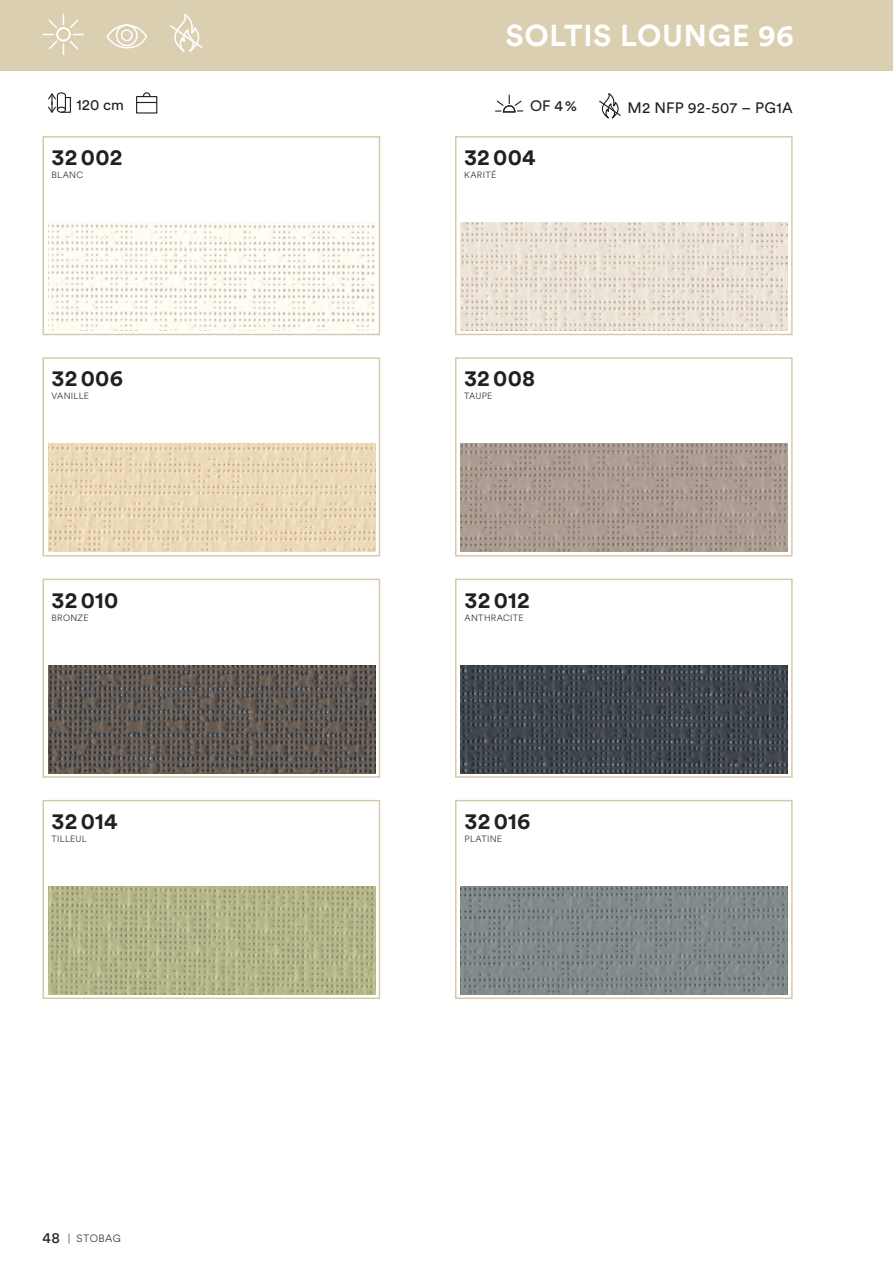
<style>
.page{position:relative;width:893px;height:1263px;background:#fff}
.page>*{position:absolute;margin:0;border:0;box-sizing:border-box;transform-origin:0 0}
.t1{font:700 30px "Circular XX";letter-spacing:.025em;color:#fff}
.t2{font:700 22.5px "Circular XX";letter-spacing:.015em;color:#231f20}
.t3{font:15px "Circular XX";letter-spacing:.01em;color:#231f20}
.t4{font:300 10.5px "Circular XX";letter-spacing:.04em;color:#231f20}
.t5{font:300 9px "Circular XX";letter-spacing:.03em;color:#231f20}
.s1{font-weight:400;font-size:15px}
</style>
<div class="page">
<svg style="left:136px;top:92px;width:22px;height:22px"></svg>
<div style="left:43px;top:357px;width:337px;height:199px;border:2px solid #bbaa72"></div>
<div style="left:43px;top:579px;width:337px;height:199px;border:2px solid #bbaa72"></div>
<div style="left:455px;top:136px;width:338px;height:199px;border:2px solid #bbaa72"></div>
<div style="left:455px;top:357px;width:338px;height:199px;border:2px solid #bbaa72"></div>
<div style="left:455px;top:579px;width:338px;height:199px;border:2px solid #bbaa72"></div>
<div style="left:455px;top:800px;width:338px;height:199px;border:2px solid #bbaa72"></div>
<div style="left:43px;top:136px;width:337px;height:199px;border:2px solid #bbaa72"></div>
<div style="left:43px;top:800px;width:337px;height:199px;border:2px solid #bbaa72"></div>
<img style="left:48px;top:223px;width:327px;height:108px">
<img style="left:48px;top:444px;width:327px;height:108px">
<img style="left:48px;top:665px;width:327px;height:108px">
<img style="left:48px;top:886px;width:327px;height:108px">
<img style="left:461px;top:223px;width:326px;height:108px">
<img style="left:461px;top:444px;width:326px;height:108px">
<img style="left:461px;top:665px;width:326px;height:108px">
<img style="left:461px;top:886px;width:326px;height:108px">
<svg style="left:496px;top:95px;width:27px;height:18px"></svg>
<svg style="left:48px;top:92px;width:23px;height:21px"></svg>
<div style="left:0;top:0;width:893px;height:70px;background:#dacfb0"></div>
<svg style="left:106px;top:24px;width:41px;height:25px"></svg>
<svg style="left:169px;top:14px;width:35px;height:57px"></svg>
<svg style="left:42px;top:14px;width:42px;height:41px"></svg>
<svg style="left:599px;top:93px;width:22px;height:26px"></svg>
<h1 class="t1" style="left:505px;top:15px;width:290px">SOLTIS LOUNGE 96</h1>
<h3 class="t3" style="left:77px;top:95px;width:49px">120 cm</h3>
<h3 class="t3" style="left:530px;top:96px;width:48px">OF 4%</h3>
<h2 class="t2" style="left:52px;top:142px;width:72px">32002</h2>
<p class="t5" style="left:52px;top:169px;width:33px">BLANC</p>
<h2 class="t2" style="left:464px;top:142px;width:73px">32004</h2>
<p class="t5" style="left:464px;top:169px;width:34px">KARITÉ</p>
<h3 class="t3" style="left:628px;top:98px;width:167px">M2 NFP 92-507 – PG1A</h3>
<h2 class="t2" style="left:52px;top:363px;width:73px">32006</h2>
<p class="t5" style="left:52px;top:390px;width:39px">VANILLE</p>
<h2 class="t2" style="left:464px;top:363px;width:73px">32008</h2>
<p class="t5" style="left:464px;top:390px;width:30px">TAUPE</p>
<h2 class="t2" style="left:52px;top:584px;width:68px">32010</h2>
<p class="t5" style="left:52px;top:611px;width:39px">BRONZE</p>
<h2 class="t2" style="left:465px;top:584px;width:67px">32012</h2>
<p class="t5" style="left:465px;top:611px;width:61px">ANTHRACITE</p>
<h2 class="t2" style="left:52px;top:805px;width:68px">32014</h2>
<p class="t5" style="left:52px;top:833px;width:37px">TILLEUL</p>
<h2 class="t2" style="left:465px;top:805px;width:67px">32016</h2>
<p class="t5" style="left:465px;top:833px;width:39px">PLATINE</p>
<p class="t4" style="left:43px;top:1231px;width:80px"><span class="s1">48</span> | STOBAG</p>
</div>
